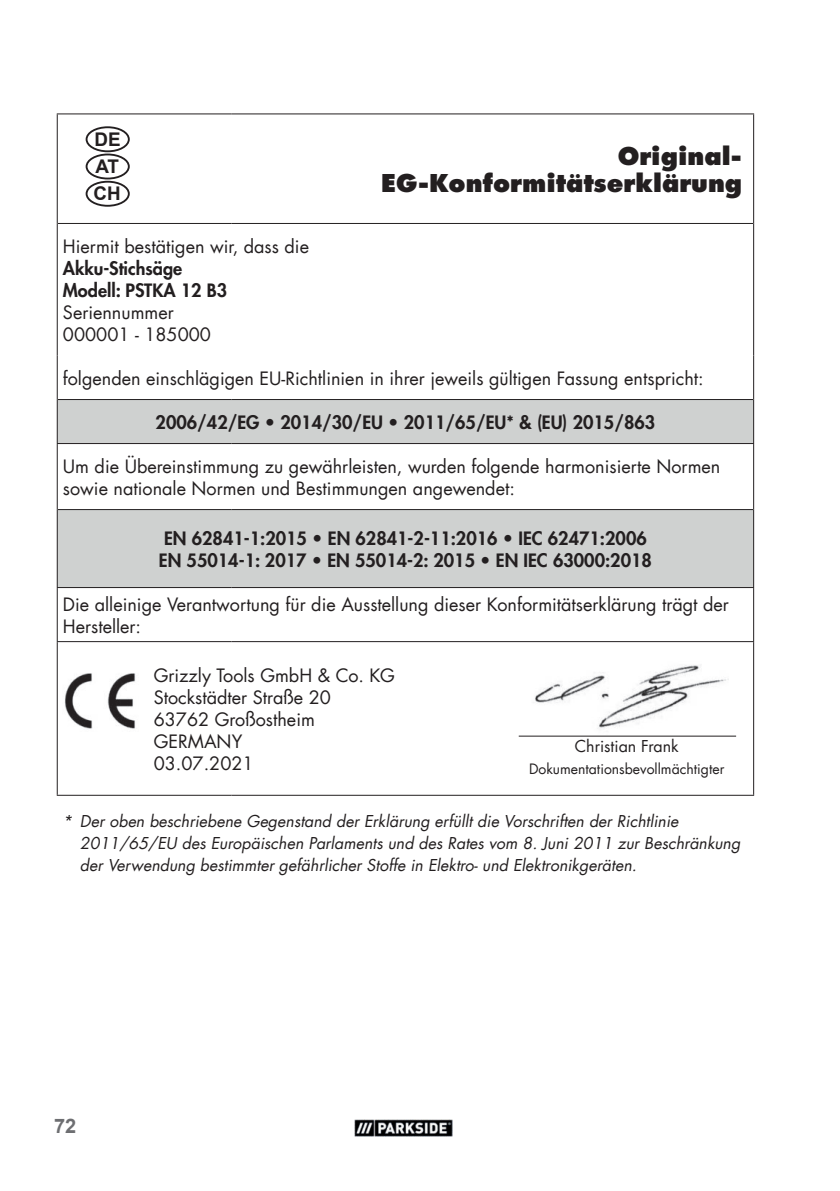
<style>
.page{position:relative;width:840px;height:1191px;background:#fff}
.page>*{position:absolute;margin:0;border:0;box-sizing:border-box;transform-origin:0 0}
.t1{font:800 24px/27px "Futura Com";color:#231f20;text-align:right}
.t2{font:700 20px "Arial";color:#6d6e71}
.t3{font:700 18.8px/27.2px "Arial";color:#231f20;text-align:justify}
.t4{font:18px/22px "Futura Com";color:#231f20}
.t5{font:800 18px/22px "Futura Com";color:#231f20}
.t6{font:italic 16px/22px "Futura Com";color:#231f20}
.t7{font:16px "Futura Com";color:#231f20}
.t8{font:14px "Futura Com";color:#231f20}
</style>
<div class="page">
<svg style="left:58px;top:400px;width:694px;height:187px;fill:#cfd1d0"></svg>
<hr style="left:752px;top:223px;width:1px;height:132px;background:#231f20">
<hr style="left:752px;top:355px;width:1px;height:44px;background:#231f20">
<hr style="left:752px;top:114px;width:1px;height:109px;background:#231f20">
<hr style="left:57px;top:113px;width:174px;height:1px;background:#231f20">
<hr style="left:57px;top:114px;width:1px;height:109px;background:#231f20">
<hr style="left:231px;top:113px;width:522px;height:1px;background:#231f20">
<hr style="left:57px;top:223px;width:1px;height:132px;background:#231f20">
<hr style="left:57px;top:355px;width:1px;height:44px;background:#231f20">
<hr style="left:57px;top:399px;width:1px;height:44px;background:#231f20">
<hr style="left:752px;top:399px;width:1px;height:44px;background:#231f20">
<hr style="left:57px;top:443px;width:174px;height:1px;background:#231f20">
<hr style="left:57px;top:444px;width:1px;height:65px;background:#231f20">
<hr style="left:231px;top:443px;width:522px;height:1px;background:#231f20">
<hr style="left:752px;top:444px;width:1px;height:65px;background:#231f20">
<hr style="left:57px;top:509px;width:1px;height:78px;background:#231f20">
<hr style="left:752px;top:509px;width:1px;height:78px;background:#231f20">
<hr style="left:57px;top:587px;width:174px;height:1px;background:#231f20">
<hr style="left:57px;top:588px;width:1px;height:53px;background:#231f20">
<hr style="left:231px;top:587px;width:522px;height:1px;background:#231f20">
<hr style="left:752px;top:588px;width:1px;height:53px;background:#231f20">
<hr style="left:57px;top:641px;width:174px;height:1px;background:#231f20">
<hr style="left:57px;top:642px;width:1px;height:152px;background:#231f20">
<hr style="left:231px;top:641px;width:522px;height:1px;background:#231f20">
<hr style="left:752px;top:642px;width:1px;height:152px;background:#231f20">
<hr style="left:58px;top:223px;width:173px;height:1px;background:#231f20">
<hr style="left:231px;top:223px;width:521px;height:1px;background:#231f20">
<hr style="left:58px;top:399px;width:173px;height:1px;background:#231f20">
<hr style="left:231px;top:399px;width:521px;height:1px;background:#231f20">
<hr style="left:58px;top:509px;width:173px;height:1px;background:#231f20">
<hr style="left:231px;top:509px;width:521px;height:1px;background:#231f20">
<hr style="left:57px;top:794px;width:174px;height:1px;background:#231f20">
<hr style="left:231px;top:794px;width:522px;height:1px;background:#231f20">
<div style="left:86px;top:126px;width:44px;height:26px;border:2px solid #231f20;border-radius:50%"></div>
<div style="left:86px;top:153px;width:44px;height:26px;border:2px solid #231f20;border-radius:50%"></div>
<div style="left:86px;top:181px;width:44px;height:26px;border:2px solid #231f20;border-radius:50%"></div>
<img style="left:64px;top:673px;width:72px;height:56px">
<hr style="left:518px;top:735px;width:217px;height:1px;background:#231f20">
<img style="left:535px;top:665px;width:193px;height:63px">
<img style="left:354px;top:1119px;width:98px;height:17px">
<p class="t3" style="left:93px;top:126px;width:29px">DE AT CH</p>
<h1 class="t1" style="left:381px;top:145px;width:362px">Original-<br>EG-Konformitätserklärung</h1>
<p class="t4" style="left:63px;top:237px;width:247px">Hiermit bestätigen wir, dass die</p>
<p class="t5" style="left:63px;top:258px;width:166px">Akku-Stichsäge<br>Modell: PSTKA 12 B3</p>
<p class="t4" style="left:63px;top:303px;width:149px">Seriennummer<br>000001 - 185000</p>
<p class="t4" style="left:63px;top:369px;width:642px">folgenden einschlägigen EU-Richtlinien in ihrer jeweils gültigen Fassung entspricht:</p>
<p class="t5" style="left:155px;top:410px;width:501px">2006/42/EG • 2014/30/EU • 2011/65/EU* &amp; (EU) 2015/863</p>
<p class="t4" style="left:63px;top:457px;width:658px">Um die Übereinstimmung zu gewährleisten, wurden folgende harmonisierte Normen sowie nationale Normen und Bestimmungen angewendet:</p>
<p class="t5" style="left:159px;top:526px;width:494px">EN 62841-1:2015 • EN 62841-2-11:2016 • IEC 62471:2006<br>EN 55014-1: 2017 • EN 55014-2: 2015 • EN IEC 63000:2018</p>
<p class="t4" style="left:63px;top:593px;width:667px">Die alleinige Verantwortung für die Ausstellung dieser Konformitätserklärung trägt der<br>Hersteller:</p>
<p class="t4" style="left:154px;top:665px;width:242px">Grizzly Tools GmbH &amp; Co. KG<br>Stockstädter Straße 20<br>63762 Großostheim<br>GERMANY<br>03.07.2021</p>
<p class="t7" style="left:574px;top:738px;width:105px">Christian Frank</p>
<p class="t8" style="left:529px;top:762px;width:197px">Dokumentationsbevollmächtigter</p>
<p class="t6" style="left:80px;top:810px;width:661px;text-indent:-17px">* Der oben beschriebene Gegenstand der Erklärung erfüllt die Vorschriften der Richtlinie<br>2011/65/EU des Europäischen Parlaments und des Rates vom 8. Juni 2011 zur Beschränkung der Verwendung bestimmter gefährlicher Stoffe in Elektro- und Elektronikgeräten.</p>
<p class="t2" style="left:54px;top:1114px;width:24px">72</p>
</div>
